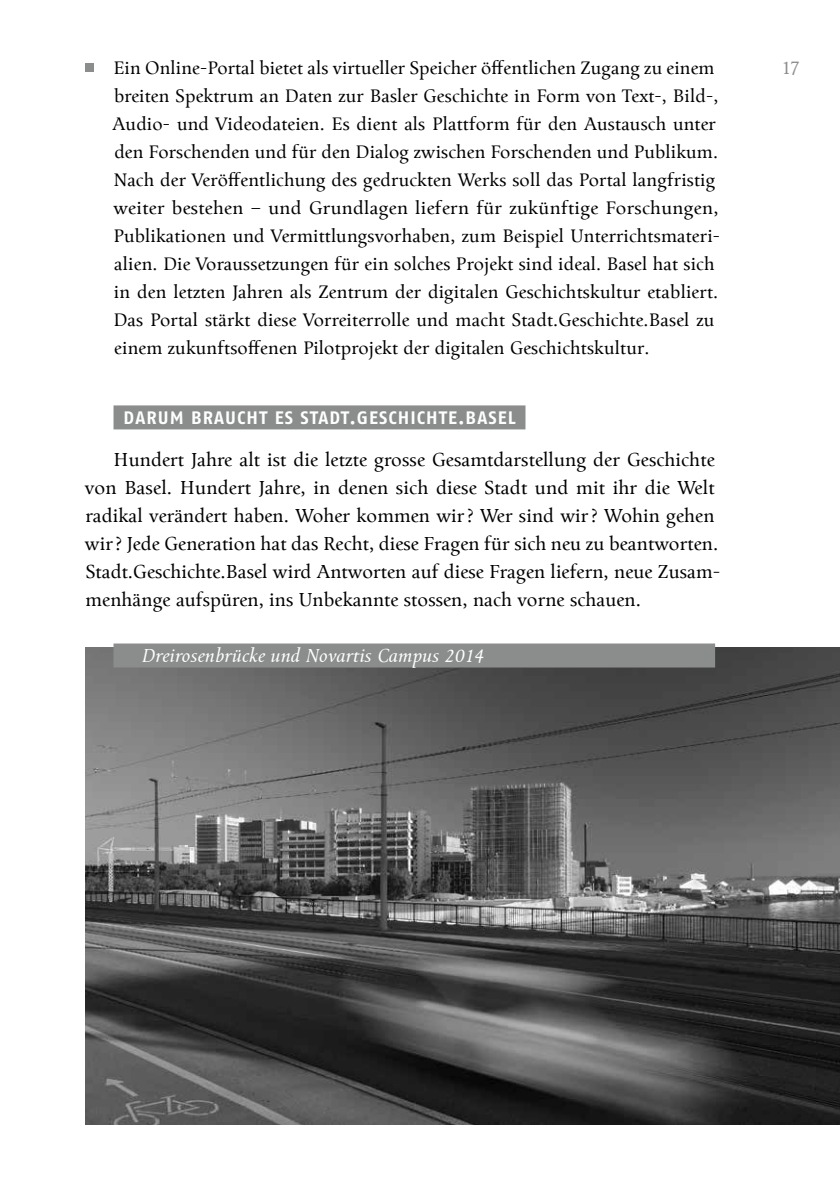
<style>
.page{position:relative;width:840px;height:1191px;background:#fff}
.page>*{position:absolute;margin:0;border:0;box-sizing:border-box;transform-origin:0 0}
.t1{font:20.8px/28px "Mengelt Basel Antiqua Pro";letter-spacing:.005em;color:#000}
.t2{font:italic 20.8px "Mengelt Basel Antiqua Pro";letter-spacing:.005em;color:#fff}
.t3{font:20.8px "Mengelt Basel Antiqua Pro";color:#8b8d8d}
.t4{font:20px/28px "Mengelt Basel Antiqua Pro";letter-spacing:.01em;color:#000}
.t5{font:700 18px "Fago OT";letter-spacing:.06em;color:#fff}
</style>
<div class="page">
<div style="left:113px;top:405px;width:412px;height:24px;background:#8b8d8d"></div>
<div style="left:85px;top:63px;width:9px;height:9px;background:#8b8d8d"></div>
<img style="left:85px;top:647px;width:754px;height:477px">
<div style="left:113px;top:643px;width:601px;height:24px;background:#8b8d8d"></div>
<p class="t4" style="left:113px;top:54px;width:602px">Ein Online-Portal bietet als virtueller Speicher öffentlichen Zugang zu -einem</p>
<p class="t3" style="left:781px;top:55px;width:20px">17</p>
<p class="t4" style="left:112px;top:82px;width:608px">breiten Spektrum an Daten zur Basler Geschichte in Form von Text-, Bild-, Audio- und Videodateien. Es dient als Plattform für den Austausch unter den Forschenden und für den Dialog zwischen Forschenden und Publikum.<br>Nach der Veröffentlichung des gedruckten Werks soll das Portal langfristig weiter bestehen – und Grundlagen liefern für zukünftige Forschungen, Publikationen und Vermittlungsvorhaben, zum Beispiel Unterrichtsmateri&shy;alien. Die Voraussetzungen für ein solches Projekt sind ideal. Basel hat sich in den letzten Jahren als Zentrum der digitalen Geschichtskultur etabliert.<br>Das Portal stärkt diese Vorreiterrolle und macht Stadt.Geschichte.Basel zu einem zukunftsoffenen Pilotprojekt der digitalen Geschichtskultur.</p>
<p class="t5" style="left:123px;top:407px;width:393px">DARUM BRAUCHT ES STADT.GESCH ICHTE.BASEL</p>
<p class="t1" style="left:85px;top:446px;width:636px;text-indent:29px">Hundert Jahre alt ist die letzte grosse Gesamtdarstellung der Geschichte von Basel. Hundert Jahre, in denen sich diese Stadt und mit ihr die Welt radikal verändert haben. Woher kommen wir? Wer sind wir? Wohin gehen wir? Jede Generation hat das Recht, diese Fragen für sich neu zu beantworten.<br>Stadt.Geschichte.Basel wird Antworten auf diese Fragen liefern, neue Zusam&shy;menhänge aufspüren, ins Unbekannte stossen, nach vorne schauen.</p>
<p class="t2" style="left:142px;top:643px;width:343px">Dreirosenbrücke und Novartis Campus 2014</p>
</div>
